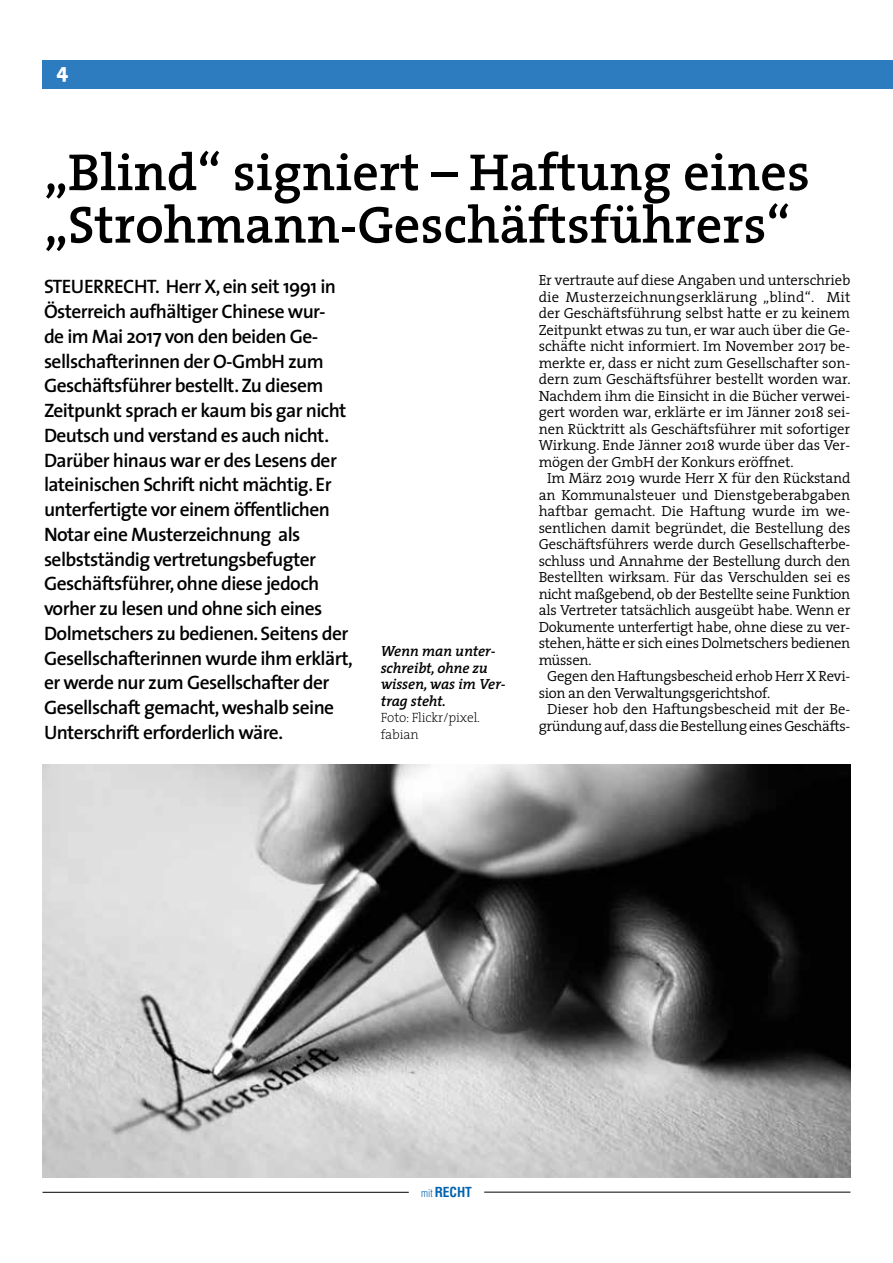
<style>
.page{position:relative;width:893px;height:1263px;background:#fff}
.page>*{position:absolute;margin:0;border:0;box-sizing:border-box;transform-origin:0 0}
.t1{font:600 52.5px/52.5px "The Serif";color:#000}
.t2{font:800 21px "The Sans";color:#fff}
.t3{font:600 19.5px/24.8px "The Sans";letter-spacing:-.03em;color:#000}
.t4{font:300 14.7px "The Serif";letter-spacing:-.01em;color:#000}
.t5{font:italic 600 14.7px/16.5px "The Serif";letter-spacing:-.01em;color:#000}
.t6{font:300 14.7px "The Serif";letter-spacing:.01em;color:#000}
.t7{font:200 13.5px/16.5px "The Serif";letter-spacing:-.01em;color:#000}
.t8{font:700 condensed 13.5px "Helvetica";color:#0063af}
.s1{font-weight:300;font-size:10.5px}
</style>
<div class="page">
<hr style="left:43px;top:1192px;width:366px;height:1px;background:#000">
<hr style="left:484px;top:1192px;width:366px;height:1px;background:#000">
<div style="left:43px;top:60px;width:850px;height:29px;background:#2e7cc0"></div>
<img style="left:43px;top:765px;width:807px;height:412px">
<h2 class="t2" style="left:57px;top:54px;width:13px">4</h2>
<h1 class="t1" style="left:44px;top:145px;width:767px">„Blind“ signiert – Haftung eines „Strohmann-Geschäftsführers“</h1>
<p class="t3" style="left:44px;top:274px;width:310px">STEUERRECHT. Herr X, ein seit 1991 in Österreich aufhältiger Chinese wur-<br>de im Mai 2017 von den beiden Ge&shy;sellschafterinnen der O-GmbH zum Geschäftsführer bestellt. Zu diesem Zeitpunkt sprach er kaum bis gar nicht Deutsch und verstand es auch nicht.<br>Darüber hinaus war er des Lesens der lateinischen Schrift nicht mächtig. Er unterfertigte vor einem öffentlichen Notar eine Musterzeichnung als selbstständig vertretungsbefugter Geschäftsführer, ohne diese jedoch vorher zu lesen und ohne sich eines Dolmetschers zu bedienen. Seitens der Gesellschafterinnen wurde ihm erklärt, er werde nur zum Gesellschafter der Gesellschaft gemacht, weshalb seine Unterschrift erforderlich wäre.</p>
<p class="t4" style="left:539px;top:268px;width:313px">Er vertraute auf diese Angaben und unterschrieb</p>
<p class="t6" style="left:539px;top:284px;width:313px">die Musterzeichnungserklärung „blind“. Mit</p>
<p class="t4" style="left:539px;top:301px;width:313px">der Geschäftsführung selbst hatte er zu keinem</p>
<p class="t4" style="left:539px;top:317px;width:313px">Zeitpunkt etwas zu tun, er war auch über die Ge-</p>
<p class="t4" style="left:539px;top:334px;width:313px">schäfte nicht informiert. Im November 2017 be-</p>
<p class="t4" style="left:539px;top:350px;width:313px">merkte er, dass er nicht zum Gesellschafter son-</p>
<p class="t4" style="left:539px;top:367px;width:314px">dern zum Geschäftsführer bestellt worden war.</p>
<p class="t4" style="left:539px;top:383px;width:313px">Nachdem ihm die Einsicht in die Bücher verwei-</p>
<p class="t4" style="left:539px;top:400px;width:313px">gert worden war, erklärte er im Jänner 2018 sei-</p>
<p class="t4" style="left:539px;top:416px;width:313px">nen Rücktritt als Geschäftsführer mit sofortiger</p>
<p class="t4" style="left:539px;top:433px;width:313px">Wirkung. Ende Jänner 2018 wurde über das Ver-</p>
<p class="t4" style="left:539px;top:449px;width:256px">mögen der GmbH der Konkurs eröffnet.</p>
<p class="t4" style="left:547px;top:466px;width:305px">Im März 2019 wurde Herr X für den Rückstand</p>
<p class="t4" style="left:539px;top:482px;width:313px">an Kommunalsteuer und Dienstgeberabgaben</p>
<p class="t4" style="left:539px;top:499px;width:313px">haftbar gemacht. Die Haftung wurde im we-</p>
<p class="t4" style="left:539px;top:515px;width:313px">sentlichen damit begründet, die Bestellung des</p>
<p class="t4" style="left:539px;top:532px;width:313px">Geschäftsführers werde durch Gesellschafterbe-</p>
<p class="t4" style="left:539px;top:548px;width:313px">schluss und Annahme der Bestellung durch den</p>
<p class="t4" style="left:539px;top:565px;width:313px">Bestellten wirksam. Für das Verschulden sei es</p>
<p class="t4" style="left:539px;top:581px;width:313px">nicht maßgebend, ob der Bestellte seine Funktion</p>
<p class="t4" style="left:539px;top:598px;width:313px">als Vertreter tatsächlich ausgeübt habe. Wenn er</p>
<p class="t4" style="left:539px;top:614px;width:313px">Dokumente unterfertigt habe, ohne diese zu ver-</p>
<p class="t4" style="left:539px;top:631px;width:313px">stehen, hätte er sich eines Dolmetschers bedienen</p>
<p class="t4" style="left:539px;top:647px;width:54px">müssen.</p>
<p class="t4" style="left:547px;top:664px;width:305px">Gegen den Haftungsbescheid erhob Herr X Revi-</p>
<p class="t4" style="left:539px;top:680px;width:233px">sion an den Verwaltungsgerichtshof.</p>
<p class="t4" style="left:547px;top:697px;width:305px">Dieser hob den Haftungsbescheid mit der Be-</p>
<p class="t4" style="left:539px;top:713px;width:313px">gründung auf, dass die Bestellung eines Geschäfts-</p>
<p class="t5" style="left:381px;top:643px;width:126px">Wenn man unter&shy;schreibt, ohne zu wissen, was im Ver&shy;trag steht.</p>
<p class="t7" style="left:381px;top:709px;width:101px">Foto: Flickr/pixel. fabian</p>
<p class="t8" style="left:421px;top:1183px;width:52px"><span class="s1">mit</span> RECHT</p>
</div>
